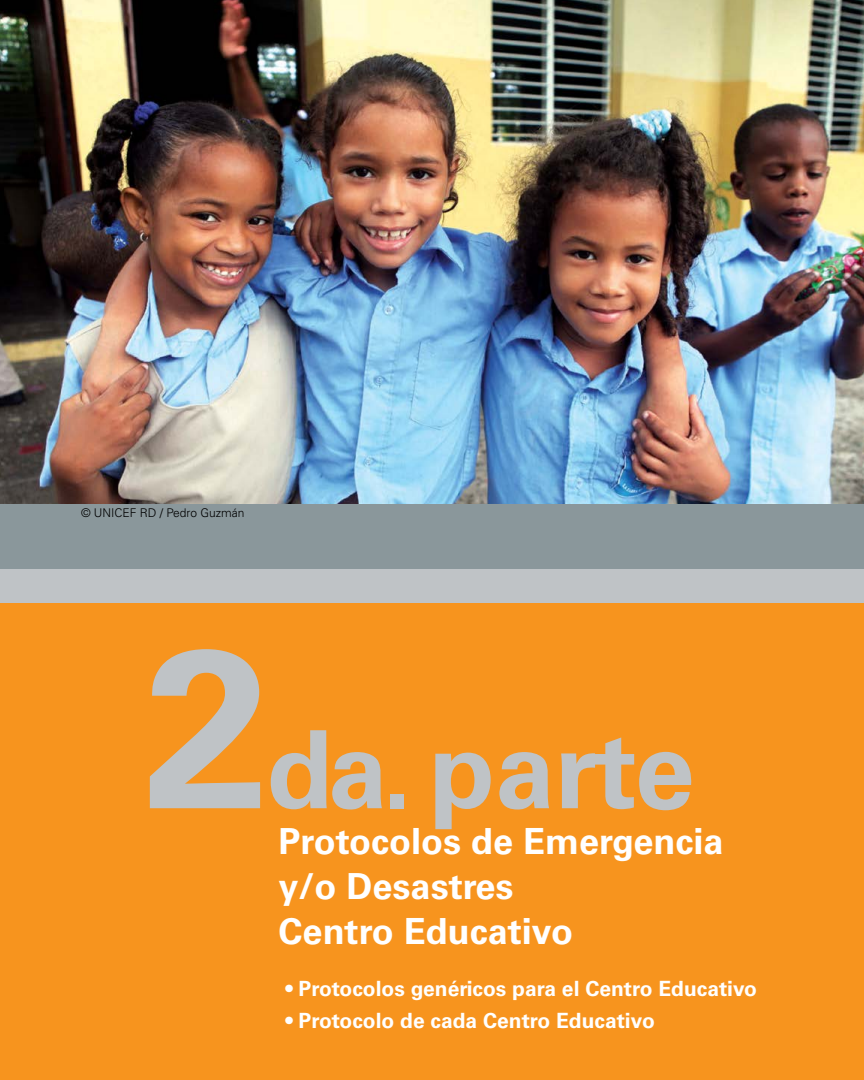
<style>
.page{position:relative;width:864px;height:1080px;background:#fff}
.page>*{position:absolute;margin:0;border:0;box-sizing:border-box;transform-origin:0 0}
.t1{font:700 108px "Univers LT Std";letter-spacing:-.02em;color:#bfc3c6}
.t2{font:700 36px/45px "Univers LT Std";color:#fff}
.t3{font:700 21px "Univers LT Std";color:#fff}
.t4{font:300 12px "Univers LT Std";color:#000}
.s1{font-size:225px}
</style>
<div class="page">
<img style="left:0;top:0;width:864px;height:505px">
<div style="left:0;top:540px;width:864px;height:540px;background:#f7941e"></div>
<div style="left:0;top:569px;width:864px;height:34px;background:#bfc3c6"></div>
<div style="left:0;top:505px;width:864px;height:64px;background:#8a979b"></div>
<p class="t4" style="left:81px;top:506px;width:165px">© UNICEF RD / Pedro Guzmán</p>
<h1 class="t1" style="left:144px;top:707px;width:552px"><span class="s1">2</span>da. parte</h1>
<h2 class="t2" style="left:279px;top:820px;width:446px">Protocolos de Emergencia y/o Desastres<br>Centro Educativo</h2>
<p class="t3" style="left:285px;top:977px;width:473px">• Protocolos genéricos para el Centro Educativo</p>
<p class="t3" style="left:285px;top:1008px;width:371px">• Protocolo de cada Centro Educativo</p>
</div>
